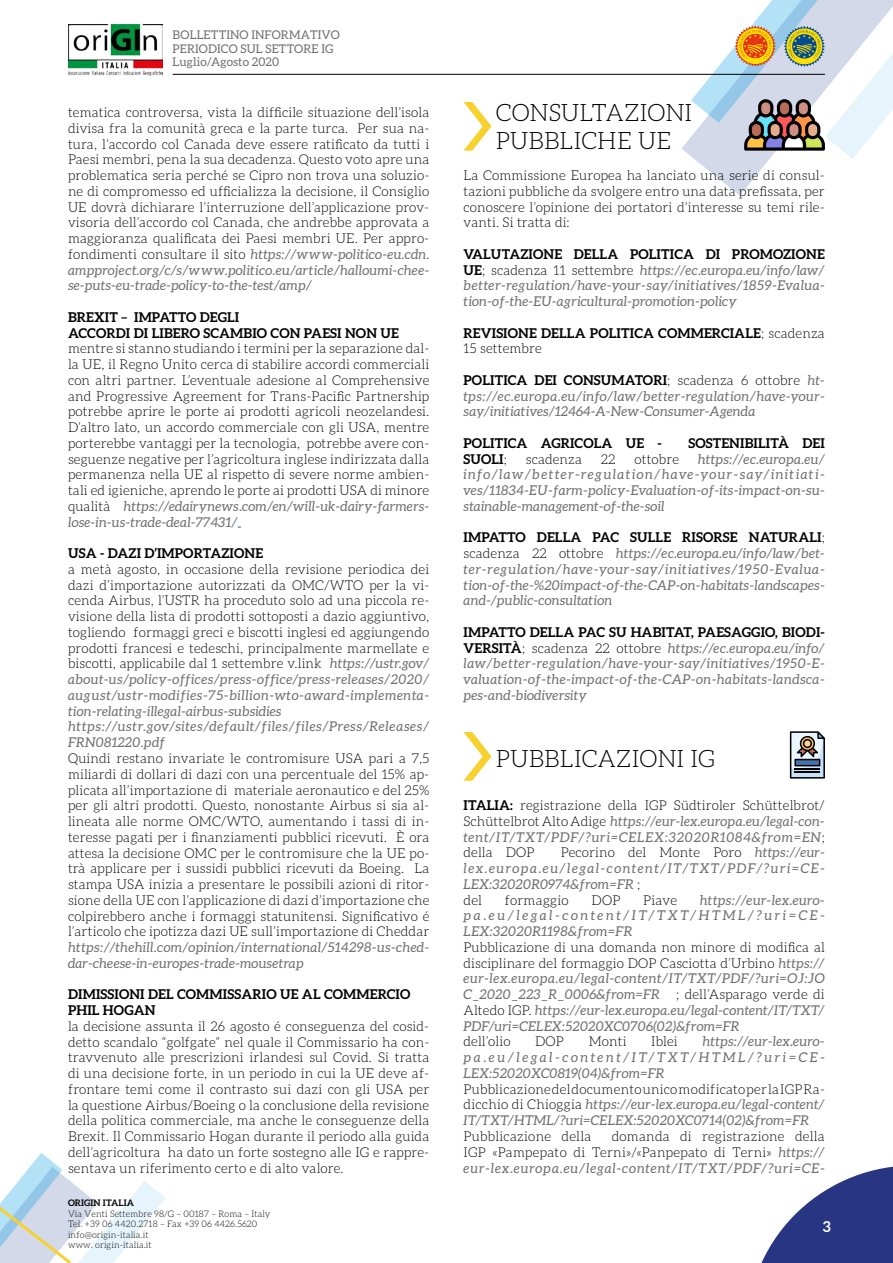
<style>
.page{position:relative;width:893px;height:1263px;background:#fff}
.page>*{position:absolute;margin:0;border:0;box-sizing:border-box;transform-origin:0 0}
.t1{font:300 24px/28.5px "Aleo";letter-spacing:.01em;color:#000}
.t2{font:700 15px "Aleo";color:#fff}
.t3{font:300 13.5px/15.8px "Aleo";letter-spacing:.01em;color:#000;text-align:justify}
.t4{font:italic 13.5px/15.8px "Aleo";letter-spacing:.025em;color:#706f6f;text-align:justify}
.t5{font:700 13.5px/15.8px "Aleo";letter-spacing:.01em;color:#000}
.t6{font:italic 13.5px/15.8px "Aleo";letter-spacing:.105em;color:#706f6f}
.t7{font:12px/13.5px "Aleo";letter-spacing:.01em;color:#706f6f}
.t8{font:300 9px/10.5px "Aleo";letter-spacing:.01em;color:#000}
.t9{font:700 9px "Aleo";letter-spacing:.01em;color:#000}
.s1{font-weight:400;font-style:italic;color:#706f6f}
.s2{font-weight:700;font-style:normal;color:#000}
.s3{font-weight:300;font-style:normal;color:#000}
.s4{font-weight:300}
</style>
<div class="page">
<svg style="left:463px;top:102px;width:28px;height:49px"></svg>
<svg style="left:463px;top:732px;width:28px;height:49px"></svg>
<svg style="left:761px;top:1166px;width:132px;height:97px"></svg>
<svg style="left:0;top:1153px;width:165px;height:110px"></svg>
<hr style="left:173px;top:74px;width:652px;height:1px;background:#000">
<img style="left:68px;top:25px;width:94px;height:50px">
<svg style="left:681px;top:0;width:212px;height:196px"></svg>
<svg style="left:790px;top:731px;width:35px;height:48px;background:#858d93"></svg>
<p class="t7" style="left:173px;top:28px;width:169px">BOLLETTINO INFORMATIVO<br>PERIODICO SUL SETTORE IG<br>Luglio/Agosto 2020</p>
<p class="t3" style="left:68px;top:104px;width:363px">tematica controversa, vista la difficile situazione dell’isola divisa fra la comunità greca e la parte turca. Per sua na&shy;tura, l’accordo col Canada deve essere ratificato da tutti i Paesi membri, pena la sua decadenza. Questo voto apre una problematica seria perché se Cipro non trova una soluzio&shy;ne di compromesso ed ufficializza la decisione, il Consiglio UE dovrà dichiarare l’interruzione dell’applicazione prov&shy;visoria dell’accordo col Canada, che andrebbe approvata a maggioranza qualificata dei Paesi membri UE. Per appro&shy;fondimenti consultare il sito <span class="s1">https://www-politico-eu.cdn. ampproject.org/c/s/www.politico.eu/article/halloumi-chee&shy;se-puts-eu-trade-policy-to-the-test/amp/</span></p>
<p class="t5" style="left:68px;top:309px;width:332px">BREXIT – IMPATTO DEGLI<br>ACCORDI DI LIBERO SCAMBIO CON PAESI NON UE</p>
<p class="t3" style="left:68px;top:341px;width:363px">mentre si stanno studiando i termini per la separazione dal&shy;la UE, il Regno Unito cerca di stabilire accordi commerciali con altri partner. L’eventuale adesione al Comprehensive and Progressive Agreement for Trans-Pacific Partnership potrebbe aprire le porte ai prodotti agricoli neozelandesi.<br>D’altro lato, un accordo commerciale con gli USA, mentre porterebbe vantaggi per la tecnologia, potrebbe avere con&shy;seguenze negative per l’agricoltura inglese indirizzata dalla permanenza nella UE al rispetto di severe norme ambien&shy;tali ed igieniche, aprendo le porte ai prodotti USA di minore qualità <span class="s1">https://edairynews.com/en/will-uk-dairy-farmers&shy;lose-in-us-trade-deal-77431/</span></p>
<p class="t5" style="left:68px;top:545px;width:197px">USA - DAZI D’IMPORTAZIONE</p>
<p class="t3" style="left:68px;top:561px;width:363px;text-align:left">a metà agosto, in occasione della revisione periodica dei dazi d’importazione autorizzati da OMC/WTO per la vi&shy;cenda Airbus, l’USTR ha proceduto solo ad una piccola re&shy;visione della lista di prodotti sottoposti a dazio aggiuntivo, togliendo formaggi greci e biscotti inglesi ed aggiungendo prodotti francesi e tedeschi, principalmente marmellate e biscotti, applicabile dal 1 settembre v.link <span class="s1">https://ustr.gov/ about-us/policy-offices/press-office/press-releases/2020/ august/ustr-modifies-75-billion-wto-award-implementa&shy;tion-relating-illegal-airbus-subsidies https://ustr.gov/sites/default/files/files/Press/Releases/ FRN081220.pdf</span></p>
<p class="t3" style="left:68px;top:750px;width:363px">Quindi restano invariate le contromisure USA pari a 7,5 miliardi di dollari di dazi con una percentuale del 15% ap&shy;plicata all’importazione di materiale aeronautico e del 25% per gli altri prodotti. Questo, nonostante Airbus si sia al&shy;lineata alle norme OMC/WTO, aumentando i tassi di in&shy;teresse pagati per i finanziamenti pubblici ricevuti. È ora attesa la decisione OMC per le contromisure che la UE po&shy;trà applicare per i sussidi pubblici ricevuti da Boeing. La stampa USA inizia a presentare le possibili azioni di ritor&shy;sione della UE con l’applicazione di dazi d’importazione che colpirebbero anche i formaggi statunitensi. Significativo é l’articolo che ipotizza dazi UE sull’importazione di Cheddar</p>
<p class="t4" style="left:68px;top:939px;width:363px">https://thehill.com/opinion/international/514298-us-ched&shy;dar-cheese-in-europes-trade-mousetrap</p>
<p class="t5" style="left:68px;top:986px;width:344px">DIMISSIONI DEL COMMISSARIO UE AL COMMERCIO<br>PHIL HOGAN</p>
<p class="t3" style="left:68px;top:1018px;width:363px">la decisione assunta il 26 agosto é conseguenza del cosid&shy;detto scandalo “golfgate” nel quale il Commissario ha con&shy;travvenuto alle prescrizioni irlandesi sul Covid. Si tratta di una decisione forte, in un periodo in cui la UE deve af&shy;frontare temi come il contrasto sui dazi con gli USA per la questione Airbus/Boeing o la conclusione della revisione della politica commerciale, ma anche le conseguenze della Brexit. Il Commissario Hogan durante il periodo alla guida dell’agricoltura ha dato un forte sostegno alle IG e rappre&shy;sentava un riferimento certo e di alto valore.</p>
<p class="t9" style="left:68px;top:1197px;width:67px">ORIGIN ITALIA</p>
<p class="t8" style="left:68px;top:1208px;width:204px">Via Venti Settembre 98/G – 00187 – Roma – Italy Tel. +39 06 4420.2718 – Fax +39 06 4426.5620 info@origin-italia.it<br>www. origin-italia.it</p>
<h1 class="t1" style="left:496px;top:98px;width:198px">CONSULTAZIONI<br>PUBBLICHE UE</h1>
<p class="t3" style="left:463px;top:167px;width:363px">La Commissione Europea ha lanciato una serie di consul&shy;tazioni pubbliche da svolgere entro una data prefissata, per conoscere l’opinione dei portatori d’interesse su temi rile&shy;vanti. Si tratta di:</p>
<p class="t4" style="left:463px;top:246px;width:363px"><span class="s2">VALUTAZIONE DELLA POLITICA DI PROMOZIONE UE</span><span class="s3">; scadenza 11 settembre</span> https://ec.europa.eu/info/law/ better-regulation/have-your-say/initiatives/1859-Evalua&shy;tion-of-the-EU-agricultural-promotion-policy</p>
<p class="t5" style="left:463px;top:325px;width:363px">REVISIONE DELLA POLITICA COMMERCIALE<span class="s4">; scadenza<br>15 settembre</span></p>
<p class="t4" style="left:463px;top:372px;width:363px"><span class="s2">POLITICA DEI CONSUMATORI</span><span class="s3">; scadenza 6 ottobre</span> ht&shy;tps://ec.europa.eu/info/law/better-regulation/have-your&shy;say/initiatives/12464-A-New-Consumer-Agenda</p>
<p class="t5" style="left:463px;top:435px;width:200px">POLITICA AGRICOLA UE -</p>
<p class="t5" style="left:688px;top:435px;width:138px">SOSTENIBILITÀ DEI</p>
<p class="t5" style="left:463px;top:451px;width:45px">SUOLI<span class="s4">;</span></p>
<p class="t3" style="left:526px;top:451px;width:58px">scadenza</p>
<p class="t3" style="left:601px;top:451px;width:16px">22</p>
<p class="t3" style="left:634px;top:451px;width:46px">ottobre</p>
<p class="t4" style="left:463px;top:451px;width:363px;text-indent:234px">https://ec.europa.eu/ info/law/better-regulation/have-your-say/initiati&shy;ves/11834-EU-farm-policy-Evaluation-of-its-impact-on-su&shy;stainable-management-of-the-soil</p>
<p class="t4" style="left:463px;top:529px;width:363px"><span class="s2">IMPATTO DELLA PAC SULLE RISORSE NATURALI</span><span class="s3">; scadenza 22 ottobre</span> https://ec.europa.eu/info/law/bet&shy;ter-regulation/have-your-say/initiatives/1950-Evalua&shy;tion-of-the-%20impact-of-the-CAP-on-habitats-landscapes&shy;and-/public-consultation</p>
<p class="t4" style="left:463px;top:624px;width:363px"><span class="s2">IMPATTO DELLA PAC SU HABITAT, PAESAGGIO, BIODI-VERSITÀ</span><span class="s3">; scadenza 22 ottobre</span> https://ec.europa.eu/info/ law/better-regulation/have-your-say/initiatives/1950-E&shy;valuation-of-the-impact-of-the-CAP-on-habitats-landsca&shy;pes-and-biodiversity</p>
<h1 class="t1" style="left:496px;top:744px;width:221px">PUBBLICAZIONI IG</h1>
<p class="t4" style="left:463px;top:797px;width:363px"><span class="s2">ITALIA:</span> <span class="s3">registrazione della IGP Südtiroler Schüttelbrot/ Schüttelbrot Alto Adige</span> https://eur-lex.europa.eu/legal-con&shy;tent/IT/TXT/PDF/?uri=CELEX:32020R1084&amp;from=EN<span class="s3">; della DOP</span></p>
<p class="t6" style="left:463px;top:844px;width:363px;text-indent:97px"><span class="s3">Pecorino del Monte Poro</span> https://eur&shy;lex.europa.eu/legal-content/IT/TXT/PDF/?uri=CE-<br>LEX:32020R0974&amp;from=FR <span class="s3">;<br>del</span></p>
<p class="t4" style="left:463px;top:892px;width:363px;text-indent:236px">https://eur-lex.euro&shy;pa.eu/legal-content/IT/TXT/HTML/?uri=CE-LEX:32020R1198&amp;from=FR</p>
<p class="t4" style="left:463px;top:939px;width:363px"><span class="s3">Pubblicazione di una domanda non minore di modifica al disciplinare del formaggio DOP Casciotta d’Urbino</span> https:// eur-lex.europa.eu/legal-content/IT/TXT/PDF/?uri=OJ:JO C_2020_223_R_0006&amp;from=FR <span class="s3">; dell’Asparago verde di Altedo IGP.</span> https://eur-lex.europa.eu/legal-content/IT/TXT/ PDF/uri=CELEX:52020XC0706(02)&amp;from=FR</p>
<p class="t3" style="left:463px;top:1034px;width:48px">dell’olio</p>
<p class="t3" style="left:535px;top:1034px;width:30px">DOP</p>
<p class="t3" style="left:589px;top:1034px;width:39px">Monti</p>
<p class="t3" style="left:651px;top:1034px;width:28px">Iblei</p>
<p class="t3" style="left:505px;top:892px;width:65px">formaggio</p>
<p class="t3" style="left:591px;top:892px;width:30px">DOP</p>
<p class="t3" style="left:643px;top:892px;width:35px">Piave</p>
<p class="t4" style="left:463px;top:1033px;width:363px;text-indent:239px">https://eur-lex.euro&shy;pa.eu/legal-content/IT/TXT/HTML/?uri=CE-LEX:52020XC0819(04)&amp;from=FR</p>
<p class="t4" style="left:463px;top:1081px;width:363px"><span class="s3">Pubblicazione del documento unico modificato per la IGP Ra&shy;dicchio di Chioggia</span> https://eur-lex.europa.eu/legal-content/ IT/TXT/HTML/?uri=CELEX:52020XC0714(02)&amp;from=FR</p>
<p class="t3" style="left:463px;top:1128px;width:129px">Pubblicazione della</p>
<p class="t3" style="left:463px;top:1128px;width:363px;text-indent:148px">domanda di registrazione della IGP «Pampepato di Terni»/«Panpepato di Terni» <span class="s1">https:// eur-lex.europa.eu/legal-content/IT/TXT/PDF/?uri=CE-</span></p>
<p class="t2" style="left:823px;top:1218px;width:9px">3</p>
</div>
